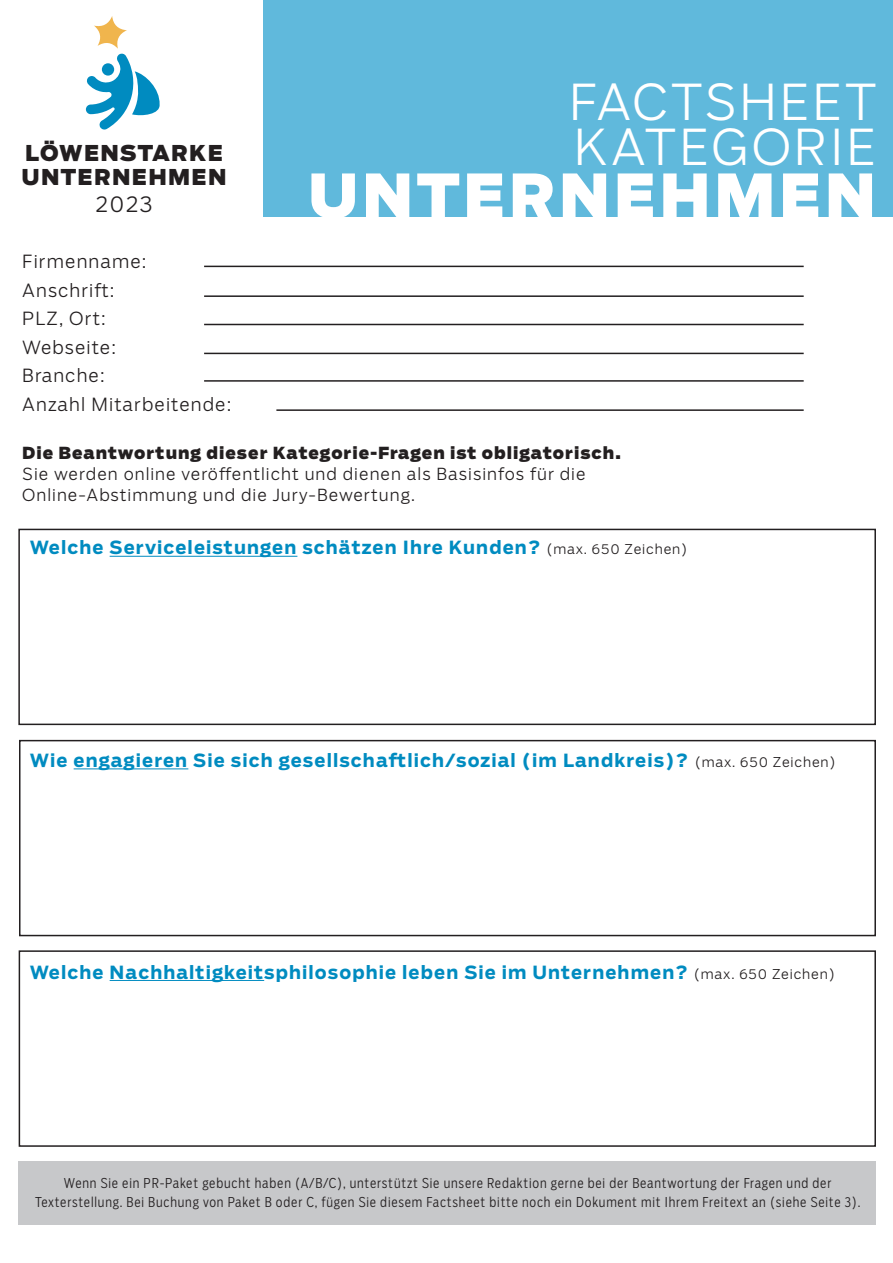
<style>
.page{position:relative;width:893px;height:1263px;background:#fff}
.page>*{position:absolute;margin:0;border:0;box-sizing:border-box;transform-origin:0 0}
.t1{font:900 60px "Salvo Sans";letter-spacing:.06em;color:#fff}
.t2{font:300 49.05px/45px "Salvo Sans";letter-spacing:.06em;color:#fff}
.t3{font:900 21.6px/23.9px "Salvo Sans";letter-spacing:.06em;color:#231f20}
.t4{font:300 21.6px "Salvo Sans";color:#231f20}
.t5{font:700 18px "Salvo Sans";letter-spacing:.06em;color:#008bc0}
.t6{font:300 18px/28.5px "Salvo Sans";letter-spacing:.06em;color:#231f20}
.t7{font:300 16.5px/21px "Salvo Sans";letter-spacing:.06em;color:#231f20}
.t8{font:900 16.5px "Salvo Sans";letter-spacing:.06em;color:#231f20}
.t9{font:300 13.5px/19.5px "Salvo Sans Cond";letter-spacing:.06em;color:#231f20;text-align:center}
.s1{font-weight:300;font-size:13.5px;color:#231f20}
</style>
<div class="page">
<div style="left:264px;top:0;width:629px;height:217px;background:#60b9dc"></div>
<svg style="left:86px;top:16px;width:74px;height:114px"></svg>
<div style="left:18px;top:529px;width:858px;height:196px;border:2px solid #231f20"></div>
<hr style="left:110px;top:556px;width:187px;height:1px;background:#008bc0">
<div style="left:19px;top:740px;width:857px;height:196px;border:2px solid #231f20"></div>
<div style="left:19px;top:950px;width:857px;height:197px;border:2px solid #231f20"></div>
<hr style="left:74px;top:768px;width:114px;height:1px;background:#008bc0">
<hr style="left:110px;top:980px;width:154px;height:1px;background:#008bc0">
<div style="left:18px;top:1161px;width:858px;height:64px;background:#c7c8ca"></div>
<hr style="left:204px;top:266px;width:600px;height:1px;background:#231f20">
<hr style="left:204px;top:295px;width:600px;height:2px;background:#231f20">
<hr style="left:204px;top:324px;width:600px;height:1px;background:#231f20">
<hr style="left:204px;top:353px;width:600px;height:1px;background:#231f20">
<hr style="left:204px;top:380px;width:600px;height:2px;background:#231f20">
<hr style="left:276px;top:409px;width:528px;height:2px;background:#231f20">
<h3 class="t3" style="left:22px;top:142px;width:206px">LÖWENSTARKE<br>UNTERNEHMEN</h3>
<h3 class="t4" style="left:96px;top:190px;width:58px">2023</h3>
<h3 class="t6" style="left:22px;top:247px;width:211px">Firmenname:<br>Anschrift:<br>PLZ, Ort:<br>Webseite:<br>Branche:<br>Anzahl Mitarbeitende:</h3>
<h2 class="t2" style="left:569px;top:79px;width:309px">FACTSHEET<br>KATEGORIE</h2>
<h1 class="t1" style="left:308px;top:153px;width:570px">UNTERNEHMEN</h1>
<p class="t8" style="left:22px;top:441px;width:600px">Die Beantwortung dieser Kategorie-Fragen ist obligatorisch.</p>
<p class="t7" style="left:22px;top:463px;width:565px">Sie werden online veröffentlicht und dienen als Basisinfos für die<br>Online-Abstimmung und die Jury-Bewertung.</p>
<h3 class="t5" style="left:30px;top:535px;width:659px">Welche Serviceleistungen schätzen Ihre Kunden? <span class="s1">(max. 650 Zeichen)</span></h3>
<h3 class="t5" style="left:30px;top:748px;width:807px">Wie engagieren Sie sich gesellschaftlich/sozial (im Landkreis)? <span class="s1">(max. 650 Zeichen)</span></h3>
<h3 class="t5" style="left:30px;top:959px;width:807px">Welche Nachhaltigkeitsphilosophie leben Sie im Unternehmen? <span class="s1">(max. 650 Zeichen)</span></h3>
<p class="t9" style="left:35px;top:1173px;width:827px">Wenn Sie ein PR-Paket gebucht haben (A/B/C), unterstützt Sie unsere Redaktion gerne bei der Beantwortung der Fragen und der<br>Texterstellung. Bei Buchung von Paket B oder C, fügen Sie diesem Factsheet bitte noch ein Dokument mit Ihrem Freitext an (siehe Seite 3).</p>
</div>
